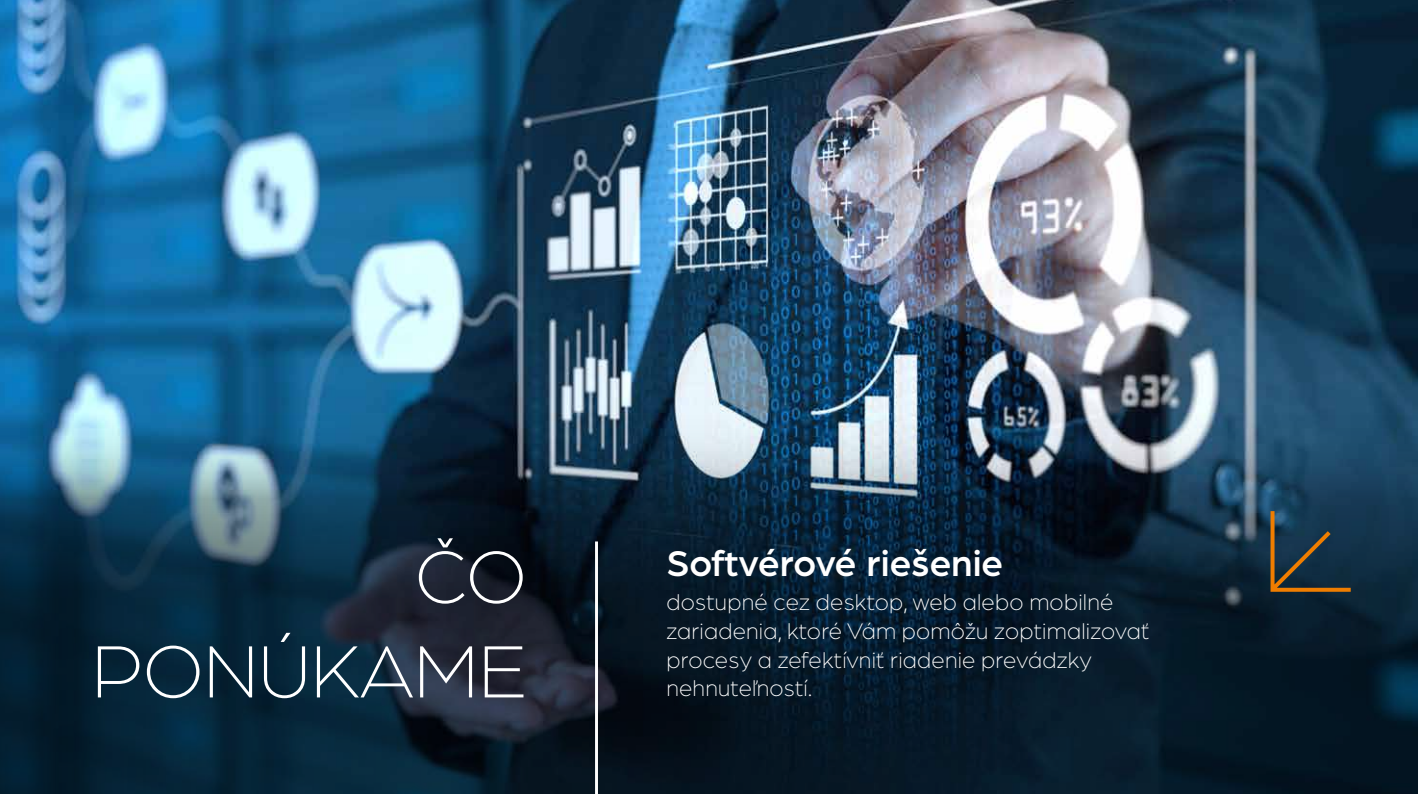
<style>
.page{position:relative;width:1418px;height:794px;background:#fff}
.page>*{position:absolute;margin:0;border:0;box-sizing:border-box;transform-origin:0 0}
.t1{font:300 78.8px/94.4px "Arboria";color:#fff;text-align:right}
.t2{font:500 38px "Arboria";color:#fff}
.t3{font:300 24px/28.8px "Arboria";letter-spacing:.01em;color:#fff}
</style>
<div class="page">
<img style="left:0;top:0;width:1417px;height:397px">
<svg style="left:0;top:397px;width:1417px;height:397px;background:#163144"></svg>
<hr style="left:595px;top:541px;width:3px;height:253px;background:#fff">
<svg style="left:1270px;top:511px;width:80px;height:81px;background:#323d3f"></svg>
<h1 class="t1" style="left:92px;top:527px;width:436px">ČO<br>PONÚKAME</h1>
<h2 class="t2" style="left:666px;top:538px;width:338px">Softvérové riešenie</h2>
<p class="t3" style="left:666px;top:587px;width:484px">dostupné cez desktop, web alebo mobilné zariadenia, ktoré Vám pomôžu zoptimalizovať procesy a zefektívniť riadenie prevádzky nehnuteľností.</p>
</div>
